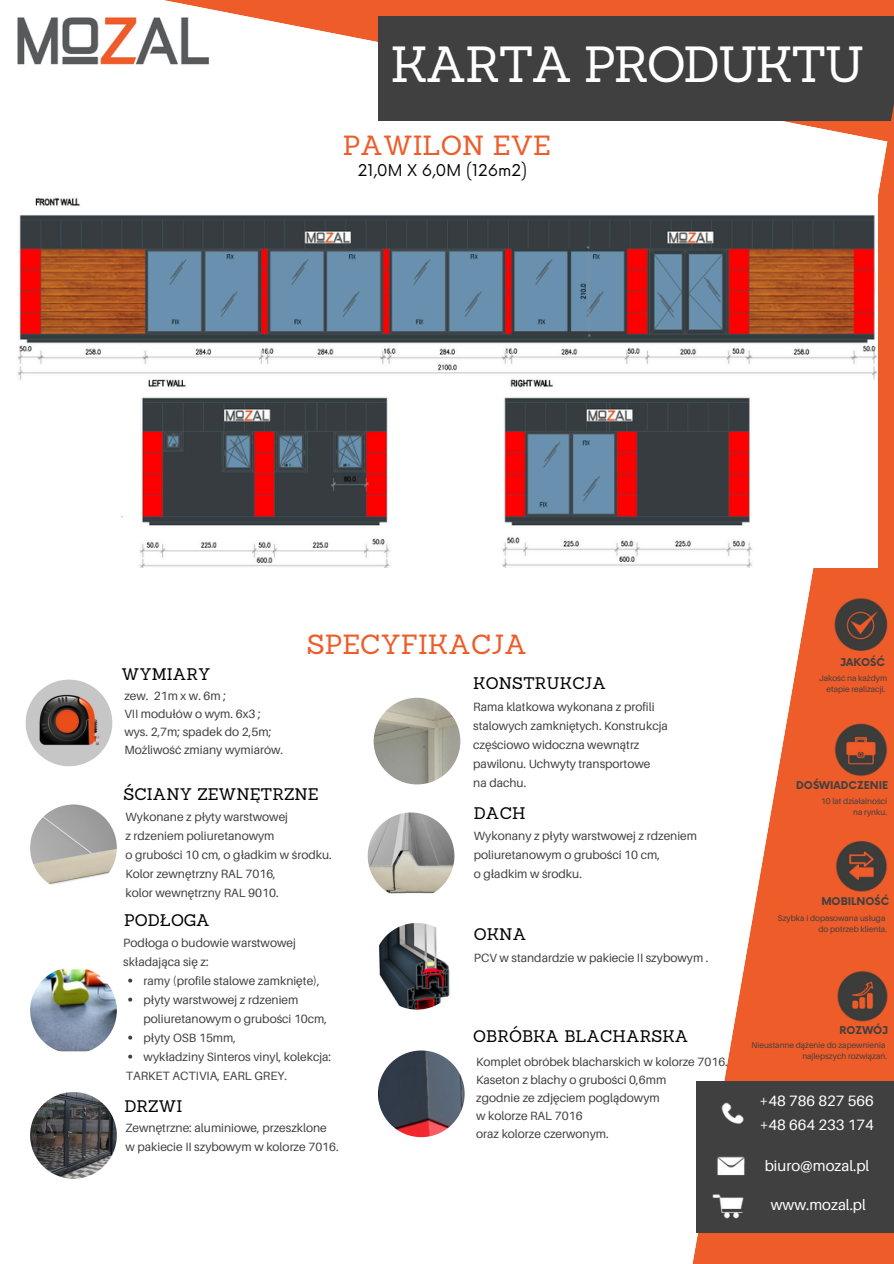
<style>
.page{position:relative;width:894px;height:1264px;background:#fff}
.page>*{position:absolute;margin:0;border:0;box-sizing:border-box;transform-origin:0 0}
.t1{font:49.5px "Sanchez";letter-spacing:-.05em;color:#fff}
.t2{font:27px "Sanchez";color:#ee5c29}
.t3{font:16.35px "Sanchez";color:#000}
.t4{font:15.75px "Now";color:#000}
.t5{font:15px "Aileron";color:#fff}
.t6{font:12px/19px "Aileron";color:#414040}
.t7{font:700 10.5px "Now";color:#414040}
.t8{font:8.25px "Aileron";color:#414040}
</style>
<div class="page">
<svg style="left:164px;top:0;width:514px;height:121px"></svg>
<div style="left:378px;top:16px;width:515px;height:104px;background:#414040"></div>
<img style="left:17px;top:16px;width:195px;height:50px">
<hr style="left:24px;top:85px;width:182px;height:1px;background:#fff">
<img style="left:30px;top:804px;width:87px;height:87px;border-radius:50%">
<img style="left:30px;top:967px;width:87px;height:86px;border-radius:50%">
<img style="left:373px;top:922px;width:87px;height:87px;border-radius:50%">
<img style="left:373px;top:697px;width:87px;height:87px;border-radius:50%">
<img style="left:378px;top:1050px;width:86px;height:87px;border-radius:50%">
<svg style="left:678px;top:0;width:215px;height:1263px"></svg>
<img style="left:797px;top:948px;width:96px;height:92px">
<img style="left:796px;top:823px;width:97px;height:93px">
<img style="left:795px;top:697px;width:98px;height:96px">
<img style="left:794px;top:577px;width:99px;height:97px">
<div style="left:696px;top:1081px;width:197px;height:151px;background:#414040"></div>
<img style="left:679px;top:1126px;width:66px;height:78px">
<img style="left:685px;top:1165px;width:95px;height:75px">
<img style="left:681px;top:1075px;width:98px;height:75px">
<img style="left:30px;top:1092px;width:87px;height:86px;border-radius:50%">
<img style="left:367px;top:812px;width:87px;height:87px;border-radius:50%">
<img style="left:26px;top:679px;width:86px;height:87px;border-radius:50%">
<img style="left:17px;top:190px;width:860px;height:378px">
<svg style="left:128px;top:978px;width:4px;height:4px"></svg>
<svg style="left:128px;top:997px;width:4px;height:4px"></svg>
<svg style="left:128px;top:1035px;width:4px;height:4px"></svg>
<svg style="left:128px;top:1054px;width:4px;height:4px"></svg>
<h2 class="t1" style="left:390px;top:33px;width:475px">KARTA PRODUKTU</h2>
<h6 class="t2" style="left:342px;top:128px;width:210px">PAWILON EVE</h6>
<p class="t4" style="left:358px;top:162px;width:171px">21,0M X 6,0M (126m2)</p>
<h3 class="t2" style="left:306px;top:627px;width:222px">SPECYFIKACJA</h3>
<h3 class="t3" style="left:122px;top:663px;width:90px">WYMIARY</h3>
<h6 class="t6" style="left:124px;top:686px;width:160px;line-height:18px">zew. 21m x w. 6m ;<br>VII modułów o wym. 6x3 ; wys. 2,7m; spadek do 2,5m;<br>Możliwość zmiany wymiarów.</h6>
<h3 class="t3" style="left:123px;top:784px;width:196px">ŚCIANY ZEWNĘTRZNE</h3>
<p class="t6" style="left:125px;top:806px;width:208px">Wykonane z płyty warstwowej<br>z rdzeniem poliuretanowym<br>o grubości 10 cm, o gładkim w środku.<br>Kolor zewnętrzny RAL 7016,<br>kolor wewnętrzny RAL 9010.</p>
<p class="t3" style="left:124px;top:910px;width:87px">PODŁOGA</p>
<p class="t6" style="left:123px;top:932px;width:174px">Podłoga o budowie warstwowej składająca się z:</p>
<p class="t6" style="left:143px;top:970px;width:177px">ramy (profile stalowe zamknięte),</p>
<p class="t6" style="left:143px;top:989px;width:185px">płyty warstwowej z rdzeniem poliuretanowym o grubości 10cm,</p>
<h5 class="t6" style="left:143px;top:1027px;width:94px">płyty OSB 15mm,</h5>
<h6 class="t6" style="left:143px;top:1046px;width:189px">wykładziny Sinteros vinyl, kolekcja:</h6>
<p class="t6" style="left:126px;top:1065px;width:163px">TARKET ACTIVIA, EARL GREY.</p>
<p class="t3" style="left:124px;top:1095px;width:60px">DRZWI</p>
<h6 class="t6" style="left:125px;top:1118px;width:215px">Zewnętrzne: aluminiowe, przeszklone w pakiecie II szybowym w kolorze 7016.</h6>
<p class="t3" style="left:473px;top:673px;width:134px">KONSTRUKCJA</p>
<p class="t6" style="left:473px;top:697px;width:196px">Rama klatkowa wykonana z profili stalowych zamkniętych. Konstrukcja częściowo widoczna wewnątrz pawilonu. Uchwyty transportowe<br>na dachu.</p>
<h4 class="t3" style="left:473px;top:802px;width:53px">DACH</h4>
<h2 class="t6" style="left:473px;top:825px;width:225px">Wykonany z płyty warstwowej z rdzeniem poliuretanowym o grubości 10 cm,<br>o gładkim w środku.</h2>
<h4 class="t3" style="left:473px;top:923px;width:54px">OKNA</h4>
<p class="t6" style="left:473px;top:947px;width:236px">PCV w standardzie w pakiecie II szybowym .</p>
<p class="t3" style="left:473px;top:1025px;width:217px">OBRÓBKA BLACHARSKA</p>
<h3 class="t6" style="left:476px;top:1052px;width:253px;line-height:18px">Komplet obróbek blacharskich w kolorze 7016.<br>Kaseton z blachy o grubości 0,6mm<br>zgodnie ze zdjęciem poglądowym<br>w kolorze RAL 7016</h3>
<h3 class="t6" style="left:476px;top:1123px;width:134px">oraz kolorze czerwonym.</h3>
<h6 class="t7" style="left:839px;top:657px;width:46px">JAKOŚĆ</h6>
<p class="t8" style="left:819px;top:673px;width:69px">Jakość na każdym</p>
<h6 class="t8" style="left:826px;top:684px;width:60px">etapie realizacji.</h6>
<h6 class="t7" style="left:796px;top:779px;width:94px">DOŚWIADCZENIE</h6>
<h6 class="t8" style="left:820px;top:795px;width:67px">10 lat działalności</h6>
<p class="t8" style="left:853px;top:806px;width:35px">na rynku.</p>
<h3 class="t7" style="left:821px;top:895px;width:69px">MOBILNOŚĆ</h3>
<p class="t8" style="left:777px;top:913px;width:109px">Szybka i dopasowana usługa</p>
<h3 class="t8" style="left:818px;top:924px;width:70px">do potrzeb klienta.</h3>
<p class="t7" style="left:839px;top:1024px;width:50px">ROZWÓJ</p>
<h3 class="t8" style="left:751px;top:1040px;width:135px">Nieustanne dążenie do zapewnienia</h3>
<p class="t8" style="left:802px;top:1051px;width:86px">najlepszych rozwiązań.</p>
<p class="t5" style="left:759px;top:1091px;width:116px">+48 786 827 566</p>
<p class="t5" style="left:759px;top:1115px;width:116px">+48 664 233 174</p>
<p class="t5" style="left:764px;top:1156px;width:106px">biuro@mozal.pl</p>
<p class="t5" style="left:770px;top:1194px;width:96px">www.mozal.pl</p>
</div>
